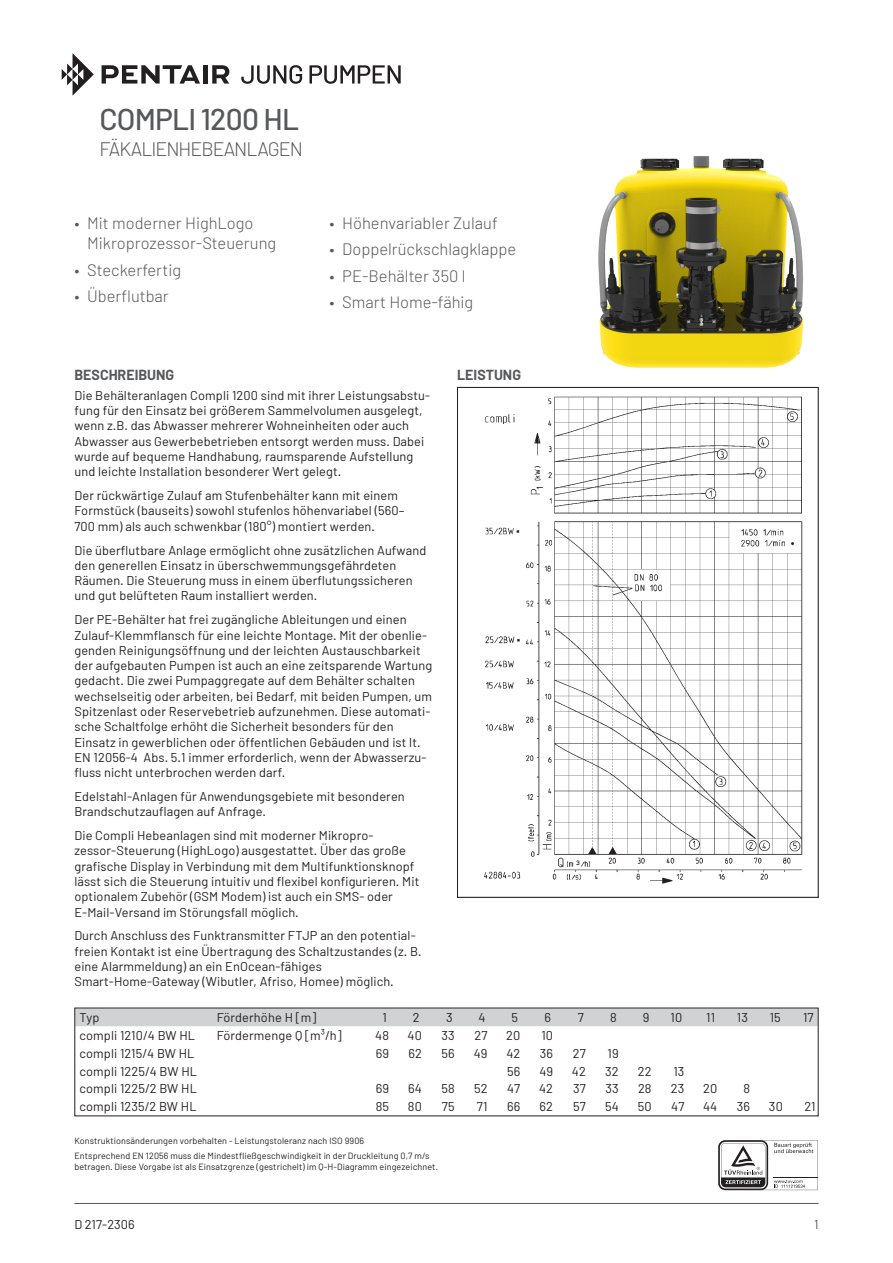
<style>
.page{position:relative;width:893px;height:1263px;background:#fff}
.page>*{position:absolute;margin:0;border:0;box-sizing:border-box;transform-origin:0 0}
.Produktlinie{font:500 30px "Barlow";letter-spacing:-.025em;color:#57585a}
.Produktlinie_first_p{font:300 19.5px "Barlow";letter-spacing:-.05em;color:#57585a}
.t1{font:300 16.5px/20.2px "Barlow";color:#57585a}
.t2{font:700 14.25px "Barlow";color:#57585a}
.Bodytext{font:12.75px/15.3px "Barlow";letter-spacing:.01em;color:#231f20}
.Tabellen_Body{font:12.75px "Barlow";letter-spacing:.01em;color:#231f20}
.Tabellen_Body_rechts{font:12.75px "Barlow";letter-spacing:.01em;color:#231f20}
.Tabellen_Kopf_rechts{font:12.75px "Barlow";letter-spacing:.01em;color:#231f20}
.Tabellen_Kopf{font:12.75px "Barlow";letter-spacing:.01em;color:#231f20}
.t3{font:12.75px "Barlow";color:#57585a}
.Hinweise_6pt{font:9px/10.8px "Barlow";letter-spacing:.01em;color:#231f20}
</style>
<div class="page">
<hr style="left:74px;top:1203px;width:745px;height:1px;background:#57585a">
<img style="left:598px;top:156px;width:206px;height:212px">
<img style="left:484px;top:396px;width:319px;height:488px">
<div style="left:76px;top:1010px;width:741px;height:16px;background:#d1d2d4"></div>
<svg style="left:718px;top:1140px;width:100px;height:50px"></svg>
<svg style="left:241px;top:65px;width:61px;height:19px"></svg>
<svg style="left:309px;top:65px;width:92px;height:19px"></svg>
<svg style="left:62px;top:53px;width:32px;height:43px"></svg>
<svg style="left:102px;top:65px;width:98px;height:19px"></svg>
<hr style="left:203px;top:65px;width:4px;height:19px;background:#231f20">
<svg style="left:212px;top:65px;width:17px;height:19px"></svg>
<p class="Produktlinie" style="left:99px;top:101px;width:201px">COMPLI 1200 HL</p>
<p class="Produktlinie_first_p" style="left:99px;top:136px;width:205px">FÄKALIENHEBEANLAGEN</p>
<p class="t1" style="left:87px;top:213px;width:191px;text-indent:-13px">• Mit moderner HighLogo<br>Mikroprozessor-Steuerung</p>
<p class="t1" style="left:74px;top:259px;width:108px">• Steckerfertig</p>
<p class="t1" style="left:74px;top:285px;width:96px">• Überflutbar</p>
<p class="t2" style="left:74px;top:366px;width:101px">BESCHREIBUNG</p>
<p class="t1" style="left:330px;top:213px;width:170px">• Höhenvariabler Zulauf</p>
<p class="t1" style="left:330px;top:239px;width:188px">• Doppelrückschlagklappe</p>
<p class="t1" style="left:330px;top:265px;width:137px">• PE-Behälter 350 l</p>
<p class="t1" style="left:330px;top:291px;width:145px">• Smart Home-fähig</p>
<p class="t2" style="left:457px;top:366px;width:65px">LEISTUNG</p>
<p class="Bodytext" style="left:74px;top:387px;width:357px">Die Behälteranlagen Compli 1200 sind mit ihrer Leistungsabstu&shy;fung für den Einsatz bei größerem Sammelvolumen ausgelegt, wenn z.B. das Abwasser mehrerer Wohneinheiten oder auch Abwasser aus Gewerbebetrieben entsorgt werden muss. Dabei wurde auf bequeme Handhabung, raumsparende Aufstellung und leichte Installation besonderer Wert gelegt.</p>
<p class="Bodytext" style="left:74px;top:487px;width:332px">Der rückwärtige Zulauf am Stufenbehälter kann mit einem<br>Formstück (bauseits) sowohl stufenlos höhenvariabel (560–<br>700 mm) als auch schwenkbar (180°) montiert werden.</p>
<p class="Bodytext" style="left:74px;top:542px;width:353px">Die überflutbare Anlage ermöglicht ohne zusätzlichen Aufwand den generellen Einsatz in überschwemmungsgefährdeten Räumen. Die Steuerung muss in einem überflutungssicheren und gut belüfteten Raum installiert werden.</p>
<p class="Bodytext" style="left:74px;top:612px;width:359px">Der PE-Behälter hat frei zugängliche Ableitungen und einen Zulauf-Klemmflansch für eine leichte Montage. Mit der obenlie&shy;genden Reinigungsöffnung und der leichten Austauschbarkeit der aufgebauten Pumpen ist auch an eine zeitsparende Wartung gedacht. Die zwei Pumpaggregate auf dem Behälter schalten wechselseitig oder arbeiten, bei Bedarf, mit beiden Pumpen, um Spitzenlast oder Reservebetrieb aufzunehmen. Diese automati&shy;sche Schaltfolge erhöht die Sicherheit besonders für den Einsatz in gewerblichen oder öffentlichen Gebäuden und ist lt.<br>EN 12056-4 Abs. 5.1 immer erforderlich, wenn der Abwasserzu&shy;fluss nicht unterbrochen werden darf.</p>
<p class="Bodytext" style="left:74px;top:788px;width:332px">Edelstahl-Anlagen für Anwendungsgebiete mit besonderen<br>Brandschutzauflagen auf Anfrage.</p>
<p class="Bodytext" style="left:74px;top:827px;width:346px">Die Compli Hebeanlagen sind mit moderner Mikropro&shy;zessor-Steuerung (HighLogo) ausgestattet. Über das große grafische Display in Verbindung mit dem Multifunktionsknopf lässt sich die Steuerung intuitiv und flexibel konfigurieren. Mit optionalem Zubehör (GSM Modem) ist auch ein SMS- oder E-Mail-Versand im Störungsfall möglich.</p>
<p class="Bodytext" style="left:74px;top:928px;width:349px">Durch Anschluss des Funktransmitter FTJP an den potential&shy;freien Kontakt ist eine Übertragung des Schaltzustandes (z. B. eine Alarmmeldung) an ein EnOcean-fähiges Smart-Home-Gateway (Wibutler, Afriso, Homee) möglich.</p>
<p class="Tabellen_Kopf" style="left:79px;top:1009px;width:21px">Typ</p>
<p class="Tabellen_Kopf" style="left:217px;top:1009px;width:101px">Förderhöhe H [m]</p>
<p class="Tabellen_Kopf_rechts" style="left:383px;top:1009px;width:6px">1</p>
<p class="Tabellen_Kopf_rechts" style="left:413px;top:1009px;width:8px">2</p>
<p class="Tabellen_Kopf_rechts" style="left:446px;top:1009px;width:8px">3</p>
<p class="Tabellen_Kopf_rechts" style="left:478px;top:1009px;width:9px">4</p>
<p class="Tabellen_Kopf_rechts" style="left:512px;top:1009px;width:8px">5</p>
<p class="Tabellen_Kopf_rechts" style="left:544px;top:1009px;width:8px">6</p>
<p class="Tabellen_Kopf_rechts" style="left:578px;top:1009px;width:8px">7</p>
<p class="Tabellen_Kopf_rechts" style="left:610px;top:1009px;width:8px">8</p>
<p class="Tabellen_Kopf_rechts" style="left:643px;top:1009px;width:8px">9</p>
<p class="Tabellen_Kopf_rechts" style="left:671px;top:1009px;width:13px">10</p>
<p class="Tabellen_Kopf_rechts" style="left:706px;top:1009px;width:10px">11</p>
<p class="Tabellen_Kopf_rechts" style="left:737px;top:1009px;width:13px">13</p>
<p class="Tabellen_Kopf_rechts" style="left:770px;top:1009px;width:13px">15</p>
<p class="Tabellen_Kopf_rechts" style="left:803px;top:1009px;width:12px">17</p>
<p class="Tabellen_Body" style="left:79px;top:1027px;width:117px">compli 1210/4 BW HL</p>
<p class="Tabellen_Body" style="left:217px;top:1027px;width:127px">Fördermenge Q [m³/h]</p>
<p class="Tabellen_Body_rechts" style="left:375px;top:1027px;width:15px">48</p>
<p class="Tabellen_Body_rechts" style="left:407px;top:1027px;width:16px">40</p>
<p class="Tabellen_Body_rechts" style="left:441px;top:1027px;width:15px">33</p>
<p class="Tabellen_Body_rechts" style="left:474px;top:1027px;width:14px">27</p>
<p class="Tabellen_Body_rechts" style="left:506px;top:1027px;width:16px">20</p>
<p class="Tabellen_Body_rechts" style="left:541px;top:1027px;width:13px">10</p>
<p class="Tabellen_Body" style="left:79px;top:1045px;width:117px">compli 1215/4 BW HL</p>
<p class="Tabellen_Body_rechts" style="left:376px;top:1045px;width:15px">69</p>
<p class="Tabellen_Body_rechts" style="left:408px;top:1045px;width:15px">62</p>
<p class="Tabellen_Body_rechts" style="left:441px;top:1045px;width:15px">56</p>
<p class="Tabellen_Body_rechts" style="left:474px;top:1045px;width:15px">49</p>
<p class="Tabellen_Body_rechts" style="left:506px;top:1045px;width:15px">42</p>
<p class="Tabellen_Body_rechts" style="left:540px;top:1045px;width:15px">36</p>
<p class="Tabellen_Body_rechts" style="left:573px;top:1045px;width:14px">27</p>
<p class="Tabellen_Body_rechts" style="left:608px;top:1045px;width:13px">19</p>
<p class="Tabellen_Body" style="left:79px;top:1063px;width:119px">compli 1225/4 BW HL</p>
<p class="Tabellen_Body_rechts" style="left:507px;top:1063px;width:15px">56</p>
<p class="Tabellen_Body_rechts" style="left:539px;top:1063px;width:15px">49</p>
<p class="Tabellen_Body_rechts" style="left:572px;top:1063px;width:15px">42</p>
<p class="Tabellen_Body_rechts" style="left:605px;top:1063px;width:15px">32</p>
<p class="Tabellen_Body_rechts" style="left:638px;top:1063px;width:15px">22</p>
<p class="Tabellen_Body_rechts" style="left:673px;top:1063px;width:13px">13</p>
<p class="Tabellen_Body" style="left:79px;top:1081px;width:119px">compli 1225/2 BW HL</p>
<p class="Tabellen_Body_rechts" style="left:376px;top:1081px;width:15px">69</p>
<p class="Tabellen_Body_rechts" style="left:408px;top:1081px;width:15px">64</p>
<p class="Tabellen_Body_rechts" style="left:441px;top:1081px;width:15px">58</p>
<p class="Tabellen_Body_rechts" style="left:474px;top:1081px;width:15px">52</p>
<p class="Tabellen_Body_rechts" style="left:507px;top:1081px;width:15px">47</p>
<p class="Tabellen_Body_rechts" style="left:539px;top:1081px;width:15px">42</p>
<p class="Tabellen_Body_rechts" style="left:573px;top:1081px;width:14px">37</p>
<p class="Tabellen_Body_rechts" style="left:605px;top:1081px;width:15px">33</p>
<p class="Tabellen_Body_rechts" style="left:638px;top:1081px;width:15px">28</p>
<p class="Tabellen_Body_rechts" style="left:671px;top:1081px;width:15px">23</p>
<p class="Tabellen_Body_rechts" style="left:703px;top:1081px;width:16px">20</p>
<p class="Tabellen_Body_rechts" style="left:743px;top:1081px;width:8px">8</p>
<p class="Tabellen_Body" style="left:79px;top:1099px;width:119px">compli 1235/2 BW HL</p>
<p class="Tabellen_Body_rechts" style="left:376px;top:1099px;width:15px">85</p>
<p class="Tabellen_Body_rechts" style="left:408px;top:1099px;width:15px">80</p>
<p class="Tabellen_Body_rechts" style="left:442px;top:1099px;width:14px">75</p>
<p class="Tabellen_Body_rechts" style="left:477px;top:1099px;width:12px">71</p>
<p class="Tabellen_Body_rechts" style="left:507px;top:1099px;width:15px">66</p>
<p class="Tabellen_Body_rechts" style="left:540px;top:1099px;width:15px">62</p>
<p class="Tabellen_Body_rechts" style="left:573px;top:1099px;width:14px">57</p>
<p class="Tabellen_Body_rechts" style="left:605px;top:1099px;width:15px">54</p>
<p class="Tabellen_Body_rechts" style="left:638px;top:1099px;width:15px">50</p>
<p class="Tabellen_Body_rechts" style="left:671px;top:1099px;width:15px">47</p>
<p class="Tabellen_Body_rechts" style="left:703px;top:1099px;width:16px">44</p>
<p class="Tabellen_Body_rechts" style="left:737px;top:1099px;width:15px">36</p>
<p class="Tabellen_Body_rechts" style="left:769px;top:1099px;width:15px">30</p>
<p class="Tabellen_Body_rechts" style="left:804px;top:1099px;width:13px">21</p>
<p class="Hinweise_6pt" style="left:74px;top:1135px;width:291px">Konstruktionsänderungen vorbehalten - Leistungstoleranz nach ISO 9906</p>
<p class="Hinweise_6pt" style="left:74px;top:1150px;width:365px">Entsprechend EN 12056 muss die Mindestfließgeschwindigkeit in der Druckleitung 0,7 m/s betragen. Diese Vorgabe ist als Einsatzgrenze (gestrichelt) im Q-H-Diagramm eingezeichnet.</p>
<p class="Bodytext" style="left:74px;top:1216px;width:62px">D 217-2306</p>
<p class="t3" style="left:814px;top:1216px;width:6px">1</p>
</div>
